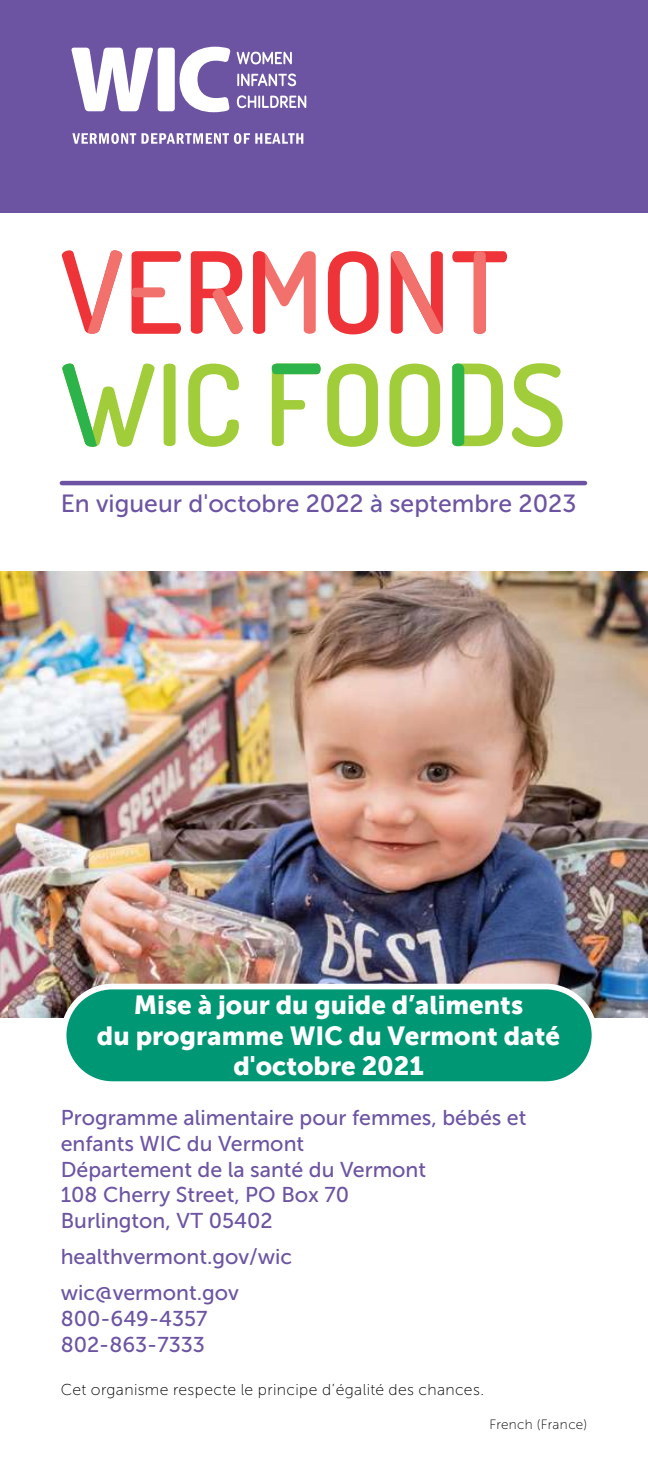
<style>
.page{position:relative;width:648px;height:1458px;background:#fff}
.page>*{position:absolute;margin:0;border:0;box-sizing:border-box;transform-origin:0 0}
.t1{font:25.88px/30.4px "Museo Sans 900";color:#fff;text-align:center}
.t2{font:24.75px "Museo Sans 500";color:#6c54a3}
.t3{font:21.38px/25.9px "Museo Sans 500";color:#6c54a3}
.t4{font:15.75px "Museo Sans 100";letter-spacing:.025em;color:#000}
.t5{font:13.5px "Museo Sans 100";letter-spacing:.025em;color:#000}
</style>
<div class="page">
<img style="left:0;top:572px;width:648px;height:445px">
<div style="left:0;top:0;width:648px;height:213px;background:#6c54a3"></div>
<hr style="left:62px;top:481px;width:523px;height:4px;background:#6c54a3">
<svg style="left:62px;top:250px;width:60px;height:84px"></svg>
<svg style="left:132px;top:251px;width:49px;height:83px"></svg>
<svg style="left:328px;top:251px;width:51px;height:83px"></svg>
<svg style="left:253px;top:251px;width:63px;height:83px"></svg>
<svg style="left:191px;top:251px;width:52px;height:83px"></svg>
<svg style="left:391px;top:251px;width:52px;height:83px"></svg>
<svg style="left:452px;top:251px;width:55px;height:83px"></svg>
<svg style="left:62px;top:364px;width:93px;height:83px"></svg>
<svg style="left:188px;top:364px;width:51px;height:83px"></svg>
<svg style="left:164px;top:364px;width:12px;height:82px"></svg>
<svg style="left:272px;top:364px;width:49px;height:82px"></svg>
<svg style="left:452px;top:364px;width:51px;height:82px"></svg>
<svg style="left:512px;top:363px;width:51px;height:84px"></svg>
<svg style="left:327px;top:364px;width:51px;height:83px"></svg>
<svg style="left:389px;top:364px;width:51px;height:83px"></svg>
<div style="left:64px;top:987px;width:531px;height:97px;background:#009775;border-radius:49px"></div>
<div style="left:61px;top:984px;width:536px;height:103px;border:6px solid #fff;border-radius:49px"></div>
<svg style="left:71px;top:48px;width:82px;height:63px"></svg>
<div style="left:158px;top:48px;width:17px;height:63px;background:#fff;border-radius:3px"></div>
<svg style="left:180px;top:47px;width:51px;height:65px"></svg>
<svg style="left:72px;top:133px;width:231px;height:11px"></svg>
<svg style="left:237px;top:52px;width:55px;height:12px"></svg>
<svg style="left:237px;top:74px;width:59px;height:12px"></svg>
<svg style="left:237px;top:95px;width:69px;height:13px"></svg>
<p class="t2" style="left:61px;top:490px;width:517px">En vigueur d'octobre 2022 à septembre 2023</p>
<p class="t1" style="left:97px;top:990px;width:465px">Mise à jour du guide d’aliments<br>du programme WIC du Vermont daté d'octobre 2021</p>
<p class="t3" style="left:61px;top:1105px;width:467px">Programme alimentaire pour femmes, bébés et enfants WIC du Vermont<br>Département de la santé du Vermont<br>108 Cherry Street, PO Box 70<br>Burlington, VT 05402</p>
<p class="t3" style="left:61px;top:1239px;width:233px;line-height:36px">healthvermont.gov/wic wic@vermont.gov</p>
<p class="t3" style="left:61px;top:1306px;width:148px">800-649-4357<br>802-863-7333</p>
<p class="t4" style="left:61px;top:1381px;width:425px">Cet organisme respecte le principe d’égalité des chances.</p>
<p class="t5" style="left:489px;top:1418px;width:99px">French (France)</p>
</div>
